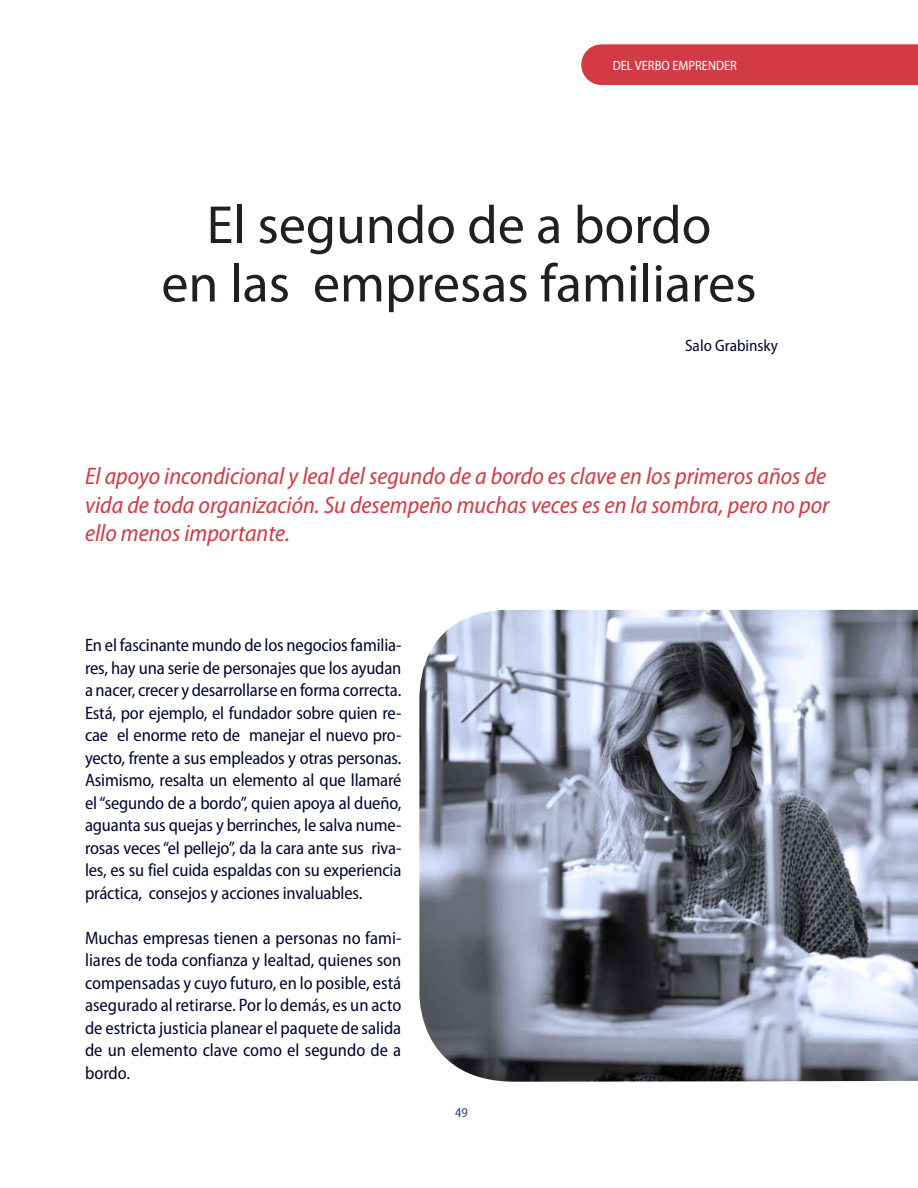
<style>
.page{position:relative;width:918px;height:1188px;background:#fff}
.page>*{position:absolute;margin:0;border:0;box-sizing:border-box;transform-origin:0 0}
.t1{font:54px/58.5px "Myriad Pro";color:#231f20;text-align:center}
.t2{font:italic semi-condensed 24px/28.5px "Myriad Pro";color:#d33b44}
.t3{font:semi-condensed 18px/22.5px "Myriad Pro";letter-spacing:-.01em;color:#000732;text-align:justify}
.t4{font:semi-condensed 16.5px "Myriad Pro";color:#000732}
.t5{font:semi-condensed 13.5px "Myriad Pro";color:#fff}
.t6{font:semi-condensed 13.5px "Myriad Pro";color:#26407f}
</style>
<div class="page">
<div style="left:581px;top:44px;width:337px;height:41px;background:#d33b44"></div>
<img style="left:419px;top:610px;width:499px;height:472px">
<p class="t5" style="left:613px;top:58px;width:126px">DEL VERBO EMPRENDER</p>
<h1 class="t1" style="left:161px;top:195px;width:597px">El segundo de a bordo<br>en las empresas familiares</h1>
<p class="t4" style="left:685px;top:337px;width:95px">Salo Grabinsky</p>
<h2 class="t2" style="left:85px;top:463px;width:746px">El apoyo incondicional y leal del segundo de a bordo es clave en los primeros años de vida de toda organización. Su desempeño muchas veces es en la sombra, pero no por ello menos importante.</h2>
<p class="t3" style="left:85px;top:634px;width:318px">En el fascinante mundo de los negocios familia&shy;res, hay una serie de personajes que los ayudan a nacer, crecer y desarrollarse en forma correcta.<br>Está, por ejemplo, el fundador sobre quien re&shy;cae el enorme reto de manejar el nuevo pro&shy;yecto, frente a sus empleados y otras personas.<br>Asimismo, resalta un elemento al que llamaré el “segundo de a bordo”, quien apoya al dueño, aguanta sus quejas y berrinches, le salva nume&shy;rosas veces “el pellejo”, da la cara ante sus riva&shy;les, es su fiel cuida espaldas con su experiencia práctica, consejos y acciones invaluables.</p>
<p class="t3" style="left:85px;top:927px;width:318px">Muchas empresas tienen a personas no fami&shy;liares de toda confianza y lealtad, quienes son compensadas y cuyo futuro, en lo posible, está asegurado al retirarse. Por lo demás, es un acto de estricta justicia planear el paquete de salida de un elemento clave como el segundo de a bordo.</p>
<p class="t6" style="left:455px;top:1105px;width:14px">49</p>
</div>
